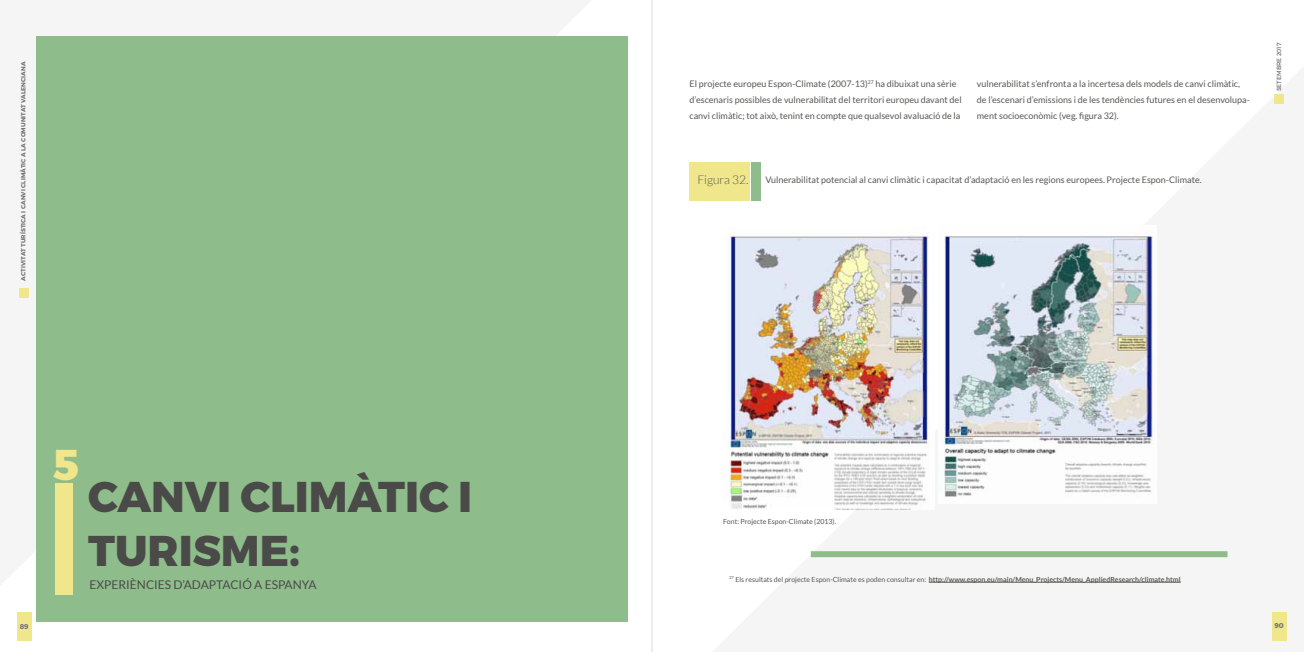
<style>
.page{position:relative;width:1304px;height:652px;background:#fff}
.page>*{position:absolute;margin:0;border:0;box-sizing:border-box;transform-origin:0 0}
.t1{font:800 43px/54px "Montserrat";color:#4a4a49}
.t2{font:800 43px "Montserrat";color:#f0e68c}
.t3{font:12px "Lato";color:#4a4a49}
.t4{font:300 12px "Lato";color:#575756}
.t5{font:9px/16px "Lato";color:#575756}
.t6{font:700 7px "Lato";color:#575756}
.t7{font:7px "Lato";color:#575756}
.t8{font:700 7px "Montserrat";color:#706f6f}
.t9{font:700 6px "Montserrat";letter-spacing:.01em;color:#706f6f}
.t10{font:6px "Montserrat";letter-spacing:.01em;color:#706f6f}
.s1{font-weight:400}
</style>
<div class="page">
<div style="left:1274px;top:94px;width:10px;height:10px;background:#f0e68c"></div>
<div style="left:1272px;top:612px;width:14px;height:29px;background:#f0e68c"></div>
<div style="left:19px;top:288px;width:10px;height:10px;background:#f0e68c"></div>
<div style="left:17px;top:612px;width:14px;height:29px;background:#f0e68c"></div>
<hr style="left:652px;top:0;width:1px;height:652px;background:#dadada">
<div style="left:36px;top:36px;width:592px;height:586px;background:#8fbc8b"></div>
<div style="left:55px;top:483px;width:18px;height:112px;background:#f0e68c"></div>
<div style="left:690px;top:162px;width:60px;height:39px;background:#f0e68c"></div>
<div style="left:751px;top:162px;width:10px;height:39px;background:#8fbc8b"></div>
<img style="left:723px;top:233px;width:206px;height:277px">
<img style="left:938px;top:236px;width:216px;height:261px">
<div style="left:811px;top:551px;width:416px;height:6px;background:#8fbc8b"></div>
<hr style="left:929px;top:582px;width:252px;height:1px;background:#575756">
<p class="t9" style="left:20px;top:281px;width:221px;rotate:-90deg">ACTIVITAT TURÍSTICA I CANVI CLIMÀTIC A LA COMUNITAT VALENCIANA</p>
<p class="t8" style="left:20px;top:622px;width:10px">89</p>
<h1 class="t2" style="left:53px;top:438px;width:27px">5</h1>
<h1 class="t1" style="left:88px;top:471px;width:386px">CANVI CLIMÀTIC I<br>TURISME:</h1>
<h2 class="t3" style="left:90px;top:578px;width:228px">EXPERIÈNCIES D’ADAPTACIÓ A ESPANYA</h2>
<p class="t5" style="left:690px;top:75px;width:274px">El projecte europeu Espon-Climate (2007-13)<sup>27</sup> ha dibuixat una sèrie d’escenaris possibles de vulnerabilitat del territori europeu davant del canvi climàtic; tot això, tenint en compte que qualsevol avaluació de la</p>
<p class="t5" style="left:977px;top:75px;width:274px">vulnerabilitat s’enfronta a la incertesa dels models de canvi climàtic, de l’escenari d’emissions i de les tendències futures en el desenvolupa&shy;ment socioeconòmic (veg. figura 32).</p>
<h2 class="t4" style="left:697px;top:173px;width:53px">Figura 32.</h2>
<p class="t5" style="left:765px;top:172px;width:438px">Vulnerabilitat potencial al canvi climàtic i capacitat d’adaptació en les regions europees. Projecte Espon-Climate.</p>
<p class="t10" style="left:1275px;top:91px;width:50px;rotate:-90deg">Setembre 2017</p>
<p class="t7" style="left:723px;top:517px;width:114px">Font: Projecte Espon-Climate (2013).</p>
<p class="t6" style="left:729px;top:575px;width:453px"><sup>27</sup> <span class="s1">Els resultats del projecte Espon-Climate es poden consultar en:</span> http://www.espon.eu/main/Menu_Projects/Menu_AppliedResearch/climate.html</p>
<p class="t8" style="left:1274px;top:621px;width:11px">90</p>
</div>
